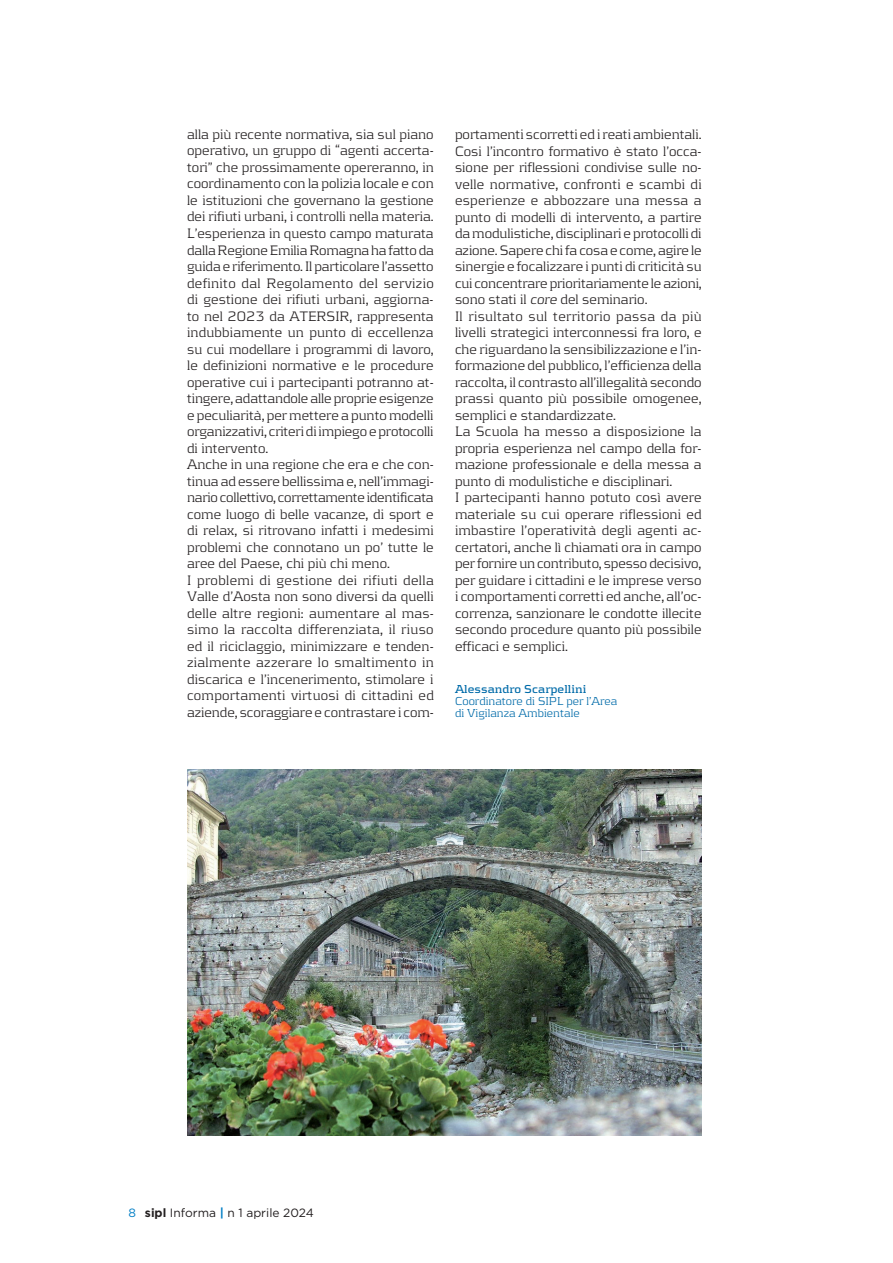
<style>
.page{position:relative;width:893px;height:1263px;background:#fff}
.page>*{position:absolute;margin:0;border:0;box-sizing:border-box;transform-origin:0 0}
.t1{font:300 14.25px/16.5px "Kontrapunkt";color:#231f20}
.t2{font:300 12px/12px "Kontrapunkt";color:#006ba9}
.t3{font:12px "Gotham";color:#231f20}
.t4{font:700 12px "Kontrapunkt";color:#006ba9}
.s1{font-style:italic}
.s2{color:#007ec5}
.s3{font-weight:700}
.s4{font-weight:700;color:#007ec5}
</style>
<div class="page">
<img style="left:187px;top:770px;width:515px;height:365px">
<p class="t1" style="left:187px;top:126px;width:248px">alla più recente normativa, sia sul piano operativo, un gruppo di “agenti accerta&shy;tori” che prossimamente opereranno, in coordinamento con la polizia locale e con le istituzioni che governano la gestione dei rifiuti urbani, i controlli nella materia.<br>L’esperienza in questo campo maturata dalla Regione Emilia Romagna ha fatto da guida e riferimento. Il particolare l’assetto definito dal Regolamento del servizio di gestione dei rifiuti urbani, aggiorna&shy;to nel 2023 da ATERSIR, rappresenta indubbiamente un punto di eccellenza su cui modellare i programmi di lavoro, le definizioni normative e le procedure operative cui i partecipanti potranno at&shy;tingere, adattandole alle proprie esigenze e peculiarità, per mettere a punto modelli organizzativi, criteri di impiego e protocolli di intervento.<br>Anche in una regione che era e che con&shy;tinua ad essere bellissima e, nell’immagi&shy;nario collettivo, correttamente identificata come luogo di belle vacanze, di sport e di relax, si ritrovano infatti i medesimi problemi che connotano un po’ tutte le aree del Paese, chi più chi meno.<br>I problemi di gestione dei rifiuti della Valle d’Aosta non sono diversi da quelli delle altre regioni: aumentare al mas&shy;simo la raccolta differenziata, il riuso ed il riciclaggio, minimizzare e tenden&shy;zialmente azzerare lo smaltimento in discarica e l’incenerimento, stimolare i comportamenti virtuosi di cittadini ed aziende, scoraggiare e contrastare i com-</p>
<p class="t1" style="left:455px;top:126px;width:248px">portamenti scorretti ed i reati ambientali.<br>Cosi l’incontro formativo è stato l’occa&shy;sione per riflessioni condivise sulle no&shy;velle normative, confronti e scambi di esperienze e abbozzare una messa a punto di modelli di intervento, a partire da modulistiche, disciplinari e protocolli di azione. Sapere chi fa cosa e come, agire le sinergie e focalizzare i punti di criticità su cui concentrare prioritariamente le azioni, sono stati il <span class="s1">core</span> del seminario.<br>Il risultato sul territorio passa da più livelli strategici interconnessi fra loro, e che riguardano la sensibilizzazione e l’in&shy;formazione del pubblico, l’efficienza della raccolta, il contrasto all’illegalità secondo prassi quanto più possibile omogenee, semplici e standardizzate.<br>La Scuola ha messo a disposizione la propria esperienza nel campo della for&shy;mazione professionale e della messa a punto di modulistiche e disciplinari.<br>I partecipanti hanno potuto così avere materiale su cui operare riflessioni ed imbastire l’operatività degli agenti ac&shy;certatori, anche lì chiamati ora in campo per fornire un contributo, spesso decisivo, per guidare i cittadini e le imprese verso i comportamenti corretti ed anche, all’oc&shy;correnza, sanzionare le condotte illecite secondo procedure quanto più possibile efficaci e semplici.</p>
<p class="t4" style="left:455px;top:681px;width:133px">Alessandro Scarpellini</p>
<p class="t2" style="left:455px;top:694px;width:164px">Coordinatore di SIPL per l’Area di Vigilanza Ambientale</p>
<p class="t3" style="left:129px;top:1205px;width:187px"><span class="s2">8</span> <span class="s3">sipl</span> Informa <span class="s4">|</span> n 1 aprile 2024</p>
</div>
